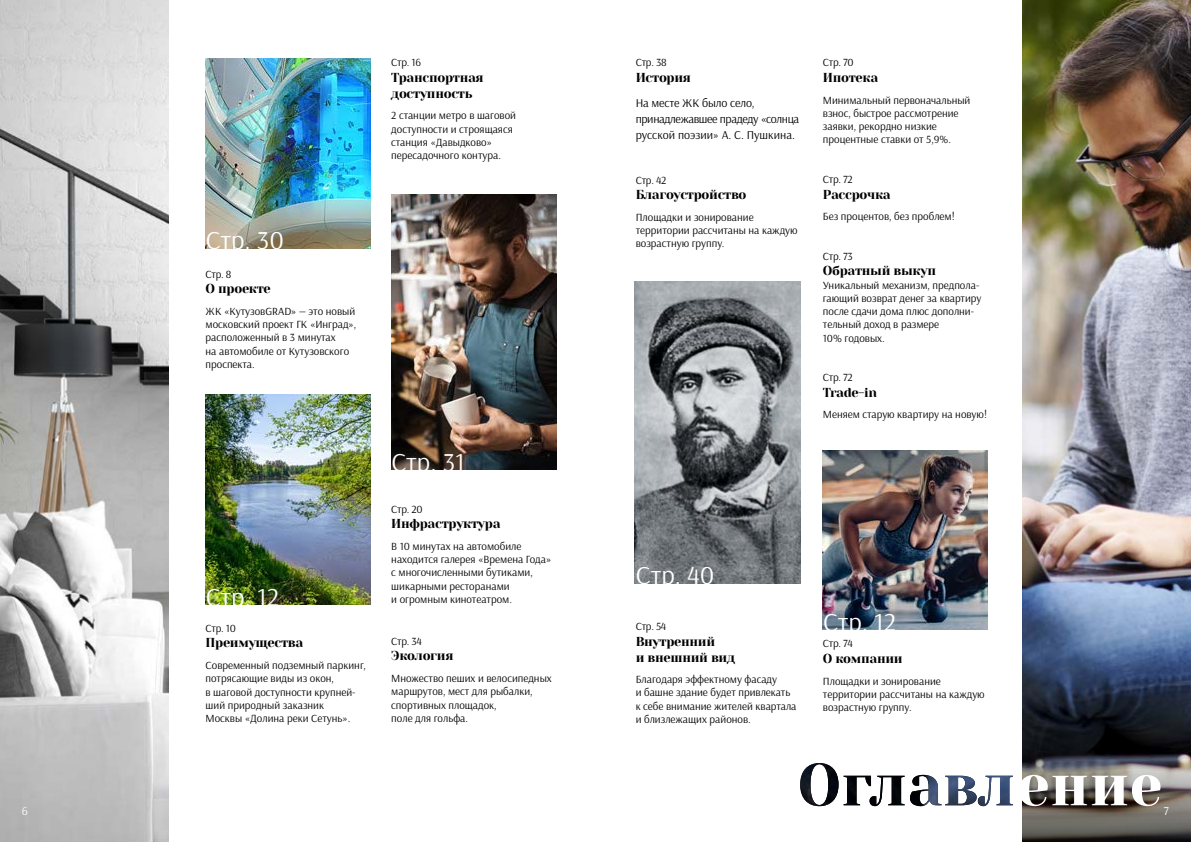
<style>
.page{position:relative;width:1191px;height:842px;background:#fff}
.page>*{position:absolute;margin:0;border:0;box-sizing:border-box;transform-origin:0 0}
.t1{font:59px "Yeseva One";color:#fff}
.t2{font:26px "Arsenal";color:#fff}
.t3{font:13px/15.6px "Yeseva One";letter-spacing:-.025em;color:#000}
.t4{font:12px/16px "Arsenal";letter-spacing:-.01em;color:#000}
.t5{font:12px "Arsenal";color:#fff}
.t6{font:11px/13.2px "Arsenal";color:#000}
</style>
<div class="page">
<img style="left:1022px;top:0;width:169px;height:695px">
<img style="left:0;top:0;width:169px;height:842px">
<img style="left:206px;top:394px;width:165px;height:210px">
<img style="left:206px;top:58px;width:165px;height:191px">
<img style="left:823px;top:450px;width:165px;height:180px">
<img style="left:634px;top:281px;width:167px;height:302px">
<img style="left:391px;top:195px;width:165px;height:275px">
<img style="left:800px;top:763px;width:213px;height:43px">
<svg style="left:1022px;top:695px;width:169px;height:147px"></svg>
<p class="t5" style="left:22px;top:803px;width:8px">6</p>
<h2 class="t2" style="left:206px;top:225px;width:80px">Стр. 30</h2>
<p class="t6" style="left:206px;top:267px;width:27px">Стр. 8</p>
<p class="t3" style="left:206px;top:281px;width:67px">О проекте</p>
<p class="t6" style="left:206px;top:305px;width:152px">ЖК «КутузовGRAD» — это новый московский проект ГК «Инград», расположенный в 3 минутах<br>на автомобиле от Кутузовского проспекта.</p>
<p class="t6" style="left:391px;top:56px;width:31px">Стр. 16</p>
<p class="t3" style="left:391px;top:70px;width:94px">Транспортная доступность</p>
<p class="t6" style="left:391px;top:109px;width:126px">2 станции метро в шаговой доступности и строящаяся станция «Давыдково» пересадочного контура.</p>
<h2 class="t2" style="left:206px;top:581px;width:75px">Стр. 12</h2>
<p class="t6" style="left:206px;top:622px;width:32px">Стр. 10</p>
<p class="t3" style="left:206px;top:635px;width:99px">Преимущества</p>
<p class="t6" style="left:206px;top:659px;width:162px">Современный подземный паркинг, потрясающие виды из окон,<br>в шаговой доступности крупней&shy;ший природный заказник<br>Москвы «Долина реки Сетунь».</p>
<h2 class="t2" style="left:391px;top:446px;width:75px">Стр. 31</h2>
<p class="t6" style="left:391px;top:502px;width:33px">Стр. 20</p>
<p class="t3" style="left:391px;top:516px;width:111px">Инфраструктура</p>
<p class="t6" style="left:391px;top:540px;width:162px">В 10 минутах на автомобиле находится галерея «Времена Года» с многочисленными бутиками, шикарными ресторанами<br>и огромным кинотеатром.</p>
<p class="t6" style="left:391px;top:635px;width:32px">Стр. 34</p>
<p class="t3" style="left:391px;top:648px;width:64px">Экология</p>
<p class="t6" style="left:391px;top:672px;width:162px">Множество пеших и велосипедных маршрутов, мест для рыбалки, спортивных площадок,<br>поле для гольфа.</p>
<p class="t6" style="left:635px;top:56px;width:32px">Стр. 38</p>
<p class="t3" style="left:635px;top:70px;width:57px">История</p>
<p class="t4" style="left:635px;top:95px;width:165px">На месте ЖК было село, принадлежавшее прадеду «солнца русской поэзии» А. С. Пушкина.</p>
<p class="t6" style="left:635px;top:174px;width:32px">Стр. 42</p>
<p class="t3" style="left:635px;top:187px;width:112px">Благоустройство</p>
<p class="t6" style="left:635px;top:211px;width:163px">Площадки и зонирование территории рассчитаны на каждую возрастную группу.</p>
<p class="t6" style="left:823px;top:56px;width:32px">Стр. 70</p>
<p class="t3" style="left:823px;top:70px;width:57px">Ипотека</p>
<p class="t6" style="left:823px;top:94px;width:149px">Минимальный первоначальный взнос, быстрое рассмотрение заявки, рекордно низкие процентные ставки от 5,9%.</p>
<p class="t6" style="left:823px;top:173px;width:31px">Стр. 72</p>
<p class="t3" style="left:823px;top:187px;width:69px">Рассрочка</p>
<p class="t6" style="left:823px;top:210px;width:133px">Без процентов, без проблем!</p>
<p class="t6" style="left:823px;top:250px;width:31px">Стр. 73</p>
<p class="t3" style="left:823px;top:264px;width:115px">Обратный выкуп</p>
<p class="t6" style="left:823px;top:278px;width:160px">Уникальный механизм, предпола&shy;гающий возврат денег за квартиру после сдачи дома плюс дополни&shy;тельный доход в размере<br>10% годовых.</p>
<p class="t6" style="left:823px;top:371px;width:31px">Стр. 72</p>
<p class="t3" style="left:823px;top:385px;width:56px">Trade-in</p>
<p class="t6" style="left:823px;top:408px;width:166px">Меняем старую квартиру на новую!</p>
<h2 class="t2" style="left:636px;top:559px;width:80px">Стр. 40</h2>
<p class="t6" style="left:635px;top:620px;width:32px">Стр. 54</p>
<p class="t3" style="left:635px;top:634px;width:101px">Внутренний<br>и внешний вид</p>
<p class="t6" style="left:635px;top:673px;width:162px">Благодаря эффектному фасаду<br>и башне здание будет привлекать к себе внимание жителей квартала и близлежащих районов.</p>
<h2 class="t2" style="left:823px;top:606px;width:75px">Стр. 12</h2>
<p class="t6" style="left:823px;top:637px;width:32px">Стр. 74</p>
<p class="t3" style="left:823px;top:651px;width:81px">О компании</p>
<p class="t6" style="left:823px;top:674px;width:163px">Площадки и зонирование территории рассчитаны на каждую возрастную группу.</p>
<h1 class="t1" style="left:1016px;top:750px;width:147px">ение</h1>
<p class="t5" style="left:1164px;top:803px;width:7px">7</p>
</div>
